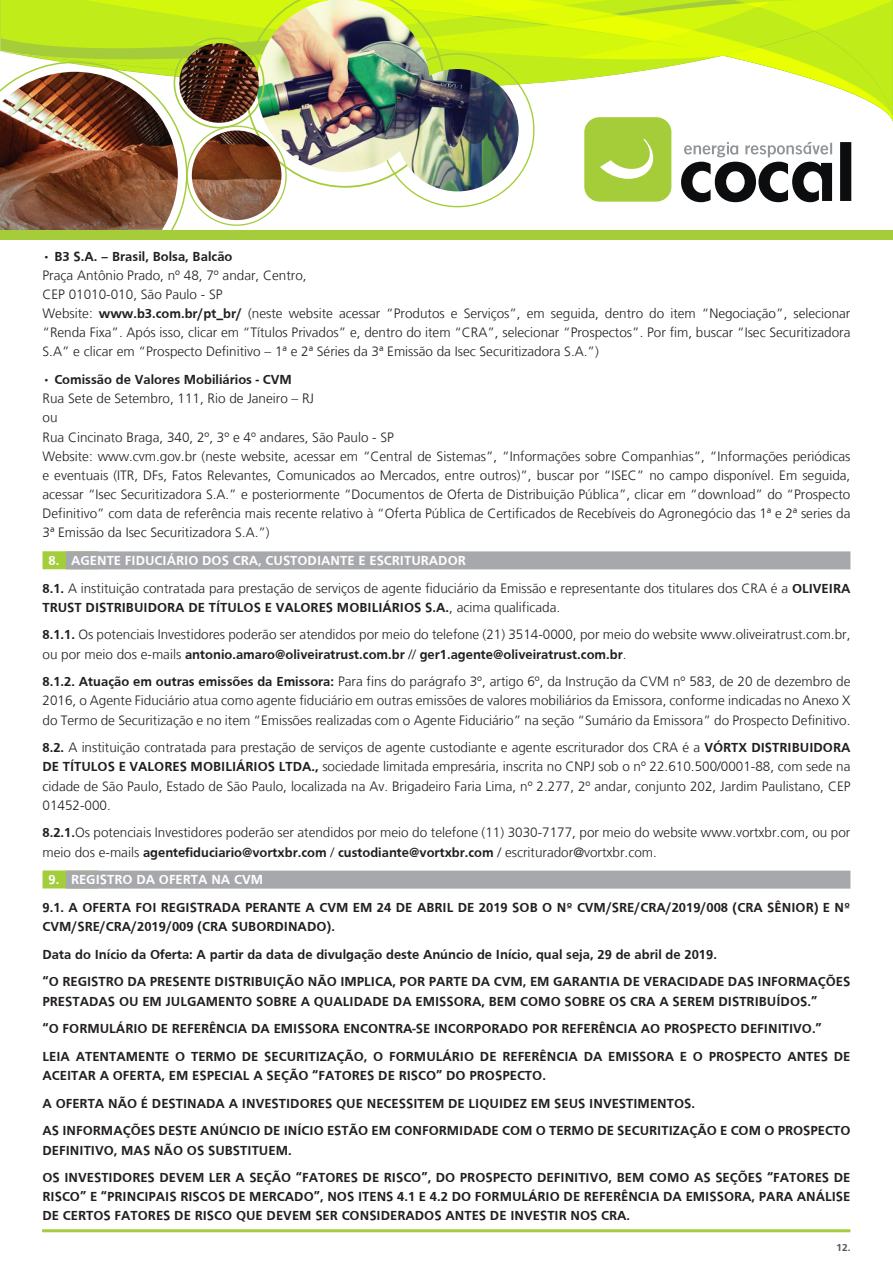
<style>
.page{position:relative;width:893px;height:1263px;background:#fff}
.page>*{position:absolute;margin:0;border:0;box-sizing:border-box;transform-origin:0 0}
.TXT{font:300 13.5px/19.2px "Frutiger LT";color:#231f20;text-align:justify}
.TXT-2{font:700 13.5px/19.2px "Fruti";color:#231f20}
.cap{font:700 13.5px "Fruti";color:#fff}
.t1{font:700 10.5px "Fruti";color:#59595c}
.s1{font-family:"Fruti";font-weight:700}
</style>
<div class="page">
<hr style="left:42px;top:1229px;width:808px;height:3px;background:#a4cd3b">
<img style="left:0;top:0;width:893px;height:230px">
<div style="left:174px;top:37px;width:91px;height:91px;border:2px solid #a5cd3a;border-radius:50%"></div>
<div style="left:0;top:230px;width:893px;height:10px;background:#a5cd3a"></div>
<div style="left:43px;top:551px;width:55px;height:18px;background:#a4cd3b"></div>
<div style="left:66px;top:551px;width:784px;height:18px;background:#a6a8ab"></div>
<div style="left:43px;top:870px;width:55px;height:18px;background:#a4cd3b"></div>
<div style="left:66px;top:871px;width:784px;height:18px;background:#a6a8ab"></div>
<p class="TXT-2" style="left:43px;top:246px;width:191px">• B3 S.A. – Brasil, Bolsa, Balcão</p>
<p class="TXT" style="left:43px;top:266px;width:266px">Praça Antônio Prado, nº 48, 7º andar, Centro,</p>
<p class="TXT" style="left:43px;top:285px;width:182px">CEP 01010-010, São Paulo - SP</p>
<p class="TXT" style="left:43px;top:304px;width:809px">Website: <span class="s1">www.b3.com.br/pt_br/</span> (neste website acessar “Produtos e Serviços”, em seguida, dentro do item “Negociação”, selecionar “Renda Fixa”. Após isso, clicar em “Títulos Privados” e, dentro do item “CRA”, selecionar “Prospectos”. Por fim, buscar “Isec Securitizadora S.A” e clicar em “Prospecto Definitivo – 1ª e 2ª Séries da 3ª Emissão da Isec Securitizadora S.A.”)</p>
<p class="TXT-2" style="left:43px;top:370px;width:251px">• Comissão de Valores Mobiliários - CVM</p>
<p class="TXT" style="left:43px;top:389px;width:273px">Rua Sete de Setembro, 111, Rio de Janeiro – RJ</p>
<p class="TXT" style="left:43px;top:408px;width:17px">ou</p>
<p class="TXT" style="left:43px;top:427px;width:353px">Rua Cincinato Braga, 340, 2º, 3º e 4º andares, São Paulo - SP</p>
<p class="TXT" style="left:43px;top:447px;width:809px">Website: www.cvm.gov.br (neste website, acessar em “Central de Sistemas”, “Informações sobre Companhias”, “Informações periódicas e eventuais (ITR, DFs, Fatos Relevantes, Comunicados ao Mercados, entre outros)”, buscar por “ISEC” no campo disponível. Em seguida, acessar “Isec Securitizadora S.A.” e posteriormente “Documentos de Oferta de Distribuição Pública”, clicar em “download” do “Prospecto Definitivo” com data de referência mais recente relativo à “Oferta Pública de Certificados de Recebíveis do Agronegócio das 1ª e 2ª series da 3ª Emissão da Isec Securitizadora S.A.”)</p>
<p class="cap" style="left:49px;top:553px;width:419px">8. AGENTE FIDUCIÁRIO DOS CRA, CUSTODIANTE E ESCRITURADOR</p>
<p class="TXT" style="left:43px;top:579px;width:809px"><span class="s1">8.1.</span> A instituição contratada para prestação de serviços de agente fiduciário da Emissão e representante dos titulares dos CRA é a <span class="s1">OLIVEIRA<br>TRUST DISTRIBUIDORA DE TÍTULOS E VALORES MOBILIÁRIOS S.A.</span>, acima qualificada.</p>
<p class="TXT" style="left:43px;top:625px;width:809px"><span class="s1">8.1.1.</span> Os potenciais Investidores poderão ser atendidos por meio do telefone (21) 3514-0000, por meio do website www.oliveiratrust.com.br, ou por meio dos e-mails <span class="s1">antonio.amaro@oliveiratrust.com.br</span> // <span class="s1">ger1.agente@oliveiratrust.com.br</span>.</p>
<p class="TXT" style="left:43px;top:672px;width:809px"><span class="s1">8.1.2. Atuação em outras emissões da Emissora:</span> Para fins do parágrafo 3º, artigo 6º, da Instrução da CVM nº 583, de 20 de dezembro de 2016, o Agente Fiduciário atua como agente fiduciário em outras emissões de valores mobiliários da Emissora, conforme indicadas no Anexo X do Termo de Securitização e no item “Emissões realizadas com o Agente Fiduciário” na seção “Sumário da Emissora” do Prospecto Definitivo.</p>
<p class="TXT" style="left:43px;top:738px;width:809px"><span class="s1">8.2.</span> A instituição contratada para prestação de serviços de agente custodiante e agente escriturador dos CRA é a <span class="s1">VÓRTX DISTRIBUIDORA DE TÍTULOS E VALORES MOBILIÁRIOS LTDA.,</span> sociedade limitada empresária, inscrita no CNPJ sob o nº 22.610.500/0001-88, com sede na cidade de São Paulo, Estado de São Paulo, localizada na Av. Brigadeiro Faria Lima, nº 2.277, 2º andar, conjunto 202, Jardim Paulistano, CEP 01452-000.</p>
<p class="TXT" style="left:43px;top:823px;width:809px"><span class="s1">8.2.1.</span>Os potenciais Investidores poderão ser atendidos por meio do telefone (11) 3030-7177, por meio do website www.vortxbr.com, ou por meio dos e-mails <span class="s1">agentefiduciario@vortxbr.com</span> / <span class="s1">custodiante@vortxbr.com</span> / escriturador@vortxbr.com.</p>
<p class="cap" style="left:49px;top:872px;width:216px">9. REGISTRO DA OFERTA NA CVM</p>
<p class="TXT-2" style="left:43px;top:897px;width:809px">9.1. A OFERTA FOI REGISTRADA PERANTE A CVM EM 24 DE ABRIL DE 2019 SOB O Nº CVM/SRE/CRA/2019/008 (CRA SÊNIOR) E Nº<br>CVM/SRE/CRA/2019/009 (CRA SUBORDINADO).</p>
<p class="TXT-2" style="left:43px;top:944px;width:676px">Data do Início da Oferta: A partir da data de divulgação deste Anúncio de Início, qual seja, 29 de abril de 2019.</p>
<p class="TXT-2" style="left:43px;top:972px;width:809px">“O REGISTRO DA PRESENTE DISTRIBUIÇÃO NÃO IMPLICA, POR PARTE DA CVM, EM GARANTIA DE VERACIDADE DAS INFORMAÇÕES<br>PRESTADAS OU EM JULGAMENTO SOBRE A QUALIDADE DA EMISSORA, BEM COMO SOBRE OS CRA A SEREM DISTRIBUÍDOS.”</p>
<p class="TXT-2" style="left:43px;top:1019px;width:781px">“O FORMULÁRIO DE REFERÊNCIA DA EMISSORA ENCONTRA-SE INCORPORADO POR REFERÊNCIA AO PROSPECTO DEFINITIVO.”</p>
<p class="TXT-2" style="left:43px;top:1046px;width:809px">LEIA ATENTAMENTE O TERMO DE SECURITIZAÇÃO, O FORMULÁRIO DE REFERÊNCIA DA EMISSORA E O PROSPECTO ANTES DE<br>ACEITAR A OFERTA, EM ESPECIAL A SEÇÃO “FATORES DE RISCO” DO PROSPECTO.</p>
<p class="TXT-2" style="left:43px;top:1093px;width:654px">A OFERTA NÃO É DESTINADA A INVESTIDORES QUE NECESSITEM DE LIQUIDEZ EM SEUS INVESTIMENTOS.</p>
<p class="TXT-2" style="left:43px;top:1121px;width:809px">AS INFORMAÇÕES DESTE ANÚNCIO DE INÍCIO ESTÃO EM CONFORMIDADE COM O TERMO DE SECURITIZAÇÃO E COM O PROSPECTO<br>DEFINITIVO, MAS NÃO OS SUBSTITUEM.</p>
<p class="TXT-2" style="left:43px;top:1168px;width:809px;text-align:justify">OS INVESTIDORES DEVEM LER A SEÇÃO “FATORES DE RISCO”, DO PROSPECTO DEFINITIVO, BEM COMO AS SEÇÕES “FATORES DE RISCO” E “PRINCIPAIS RISCOS DE MERCADO”, NOS ITENS 4.1 E 4.2 DO FORMULÁRIO DE REFERÊNCIA DA EMISSORA, PARA ANÁLISE DE CERTOS FATORES DE RISCO QUE DEVEM SER CONSIDERADOS ANTES DE INVESTIR NOS CRA.</p>
<p class="t1" style="left:836px;top:1241px;width:16px">12.</p>
</div>
